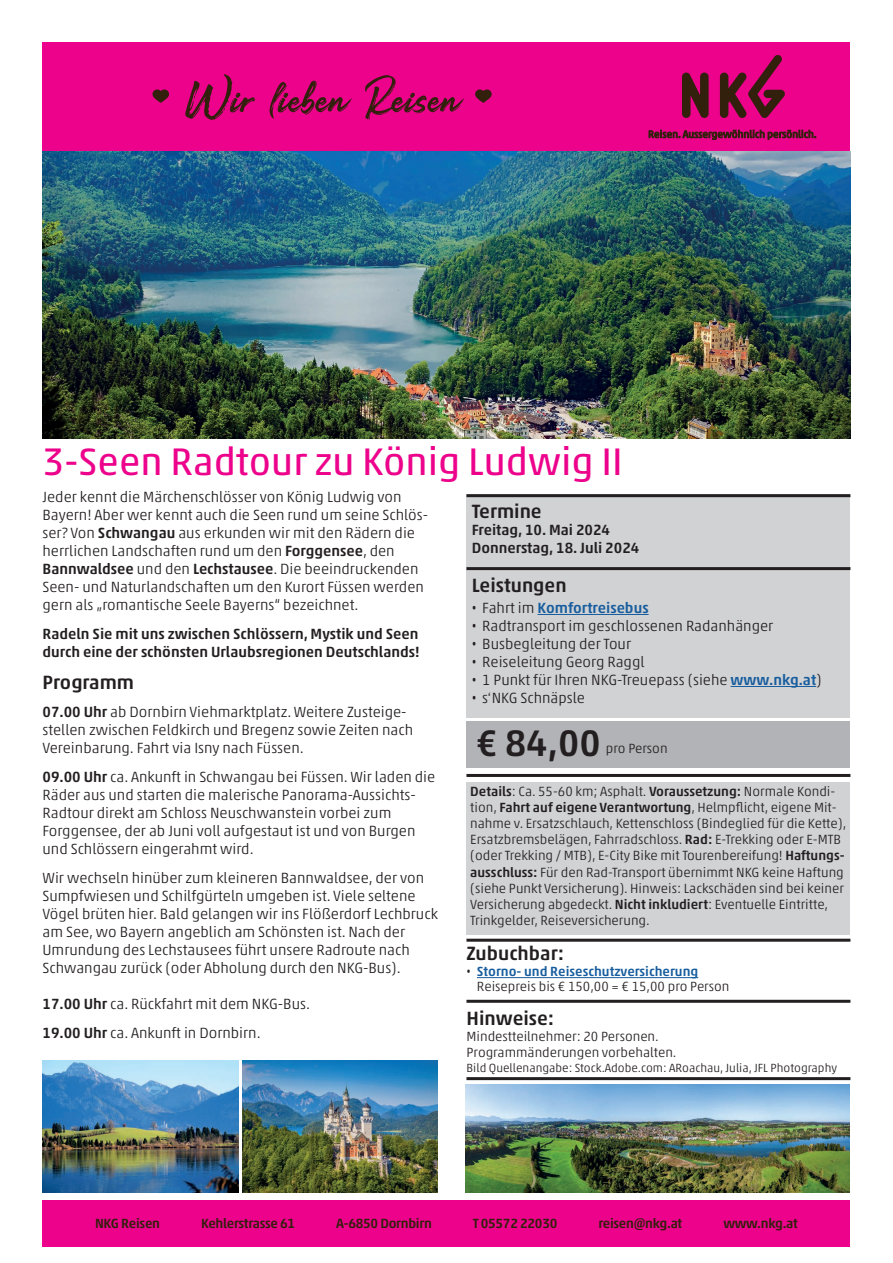
<style>
.page{position:relative;width:893px;height:1263px;background:#fff}
.page>*{position:absolute;margin:0;border:0;box-sizing:border-box;transform-origin:0 0}
.t1{font:39px "Akko Pro";color:#ed028c}
.t2{font:500 37.5px "Akko Pro";color:#231f20}
.t3{font:500 19.5px "Akko Pro";color:#231f20}
.t4{font:300 15px/18px "Akko Pro";color:#231f20}
.t5{font:500 15px/18px "Akko Pro";color:#231f20}
.t6{font:500 15px "Akko Pro";color:#175d9e}
.t7{font:300 13.5px/16.2px "Akko Pro";color:#231f20}
.t8{font:500 13.5px "Akko Pro";letter-spacing:-.02em;color:#321f0c}
.t9{font:300 12px "Akko Pro";color:#231f20}
.s1{font-weight:500}
.s2{font-family:"Gotham Condensed";font-weight:400;color:#231f20}
.s3{font-weight:300;color:#231f20}
.s4{font-family:"Gotham Condensed";font-weight:400}
.s5{font-weight:500;color:#175d9e}
</style>
<div class="page">
<div style="left:466px;top:495px;width:384px;height:78px;background:#d1d2d4"></div>
<div style="left:43px;top:1201px;width:807px;height:46px;background:#ed028c"></div>
<div style="left:466px;top:721px;width:384px;height:47px;background:#b2b3b7"></div>
<div style="left:466px;top:561px;width:384px;height:157px;background:#d1d2d4"></div>
<hr style="left:477px;top:977px;width:221px;height:1px;background:#175d9e">
<hr style="left:538px;top:614px;width:111px;height:1px;background:#175d9e">
<hr style="left:731px;top:686px;width:85px;height:1px;background:#175d9e">
<hr style="left:466px;top:567px;width:384px;height:3px;background:#231f20">
<hr style="left:466px;top:774px;width:384px;height:3px;background:#231f20">
<hr style="left:466px;top:1000px;width:384px;height:3px;background:#231f20">
<hr style="left:466px;top:494px;width:384px;height:3px;background:#231f20">
<div style="left:466px;top:782px;width:384px;height:152px;background:#d1d2d4"></div>
<hr style="left:466px;top:939px;width:384px;height:3px;background:#231f20">
<hr style="left:466px;top:1077px;width:384px;height:3px;background:#231f20">
<div style="left:43px;top:43px;width:807px;height:109px;background:#ed028c"></div>
<svg style="left:475px;top:89px;width:17px;height:14px"></svg>
<svg style="left:152px;top:89px;width:17px;height:14px"></svg>
<svg style="left:185px;top:74px;width:70px;height:46px"></svg>
<svg style="left:270px;top:81px;width:82px;height:38px"></svg>
<svg style="left:365px;top:75px;width:99px;height:45px"></svg>
<img style="left:43px;top:152px;width:807px;height:287px">
<svg style="left:649px;top:129px;width:167px;height:12px"></svg>
<svg style="left:682px;top:72px;width:27px;height:46px"></svg>
<svg style="left:720px;top:55px;width:65px;height:63px"></svg>
<img style="left:43px;top:1060px;width:195px;height:133px">
<img style="left:242px;top:1060px;width:196px;height:133px">
<img style="left:465px;top:1084px;width:385px;height:109px">
<h1 class="t1" style="left:43px;top:438px;width:582px">3-Seen Radtour zu König Ludwig II</h1>
<p class="t4" style="left:43px;top:488px;width:387px">Jeder kennt die Märchenschlösser von König Ludwig von Bayern! Aber wer kennt auch die Seen rund um seine Schlös&shy;ser? Von <span class="s1">Schwangau</span> aus erkunden wir mit den Rädern die herrlichen Landschaften rund um den <span class="s1">Forggensee</span>, den <span class="s1">Bannwaldsee</span> und den <span class="s1">Lechstausee</span>. Die beeindruckenden Seen- und Naturlandschaften um den Kurort Füssen werden gern als „romantische Seele Bayerns“ bezeichnet.</p>
<p class="t5" style="left:43px;top:625px;width:379px">Radeln Sie mit uns zwischen Schlössern, Mystik und Seen durch eine der schönsten Urlaubsregionen Deutschlands!</p>
<h3 class="t3" style="left:43px;top:670px;width:93px">Programm</h3>
<p class="t4" style="left:43px;top:703px;width:372px"><span class="s1">07.00 Uhr</span> ab Dornbirn Viehmarktplatz. Weitere Zusteige&shy;stellen zwischen Feldkirch und Bregenz sowie Zeiten nach<br>Vereinbarung. Fahrt via Isny nach Füssen.</p>
<p class="t4" style="left:43px;top:768px;width:394px"><span class="s1">09.00 Uhr</span> ca. Ankunft in Schwangau bei Füssen. Wir laden die Räder aus und starten die malerische Panorama-Aussichts-Radtour direkt am Schloss Neuschwanstein vorbei zum Forggensee, der ab Juni voll aufgestaut ist und von Burgen und Schlössern eingerahmt wird.</p>
<p class="t4" style="left:43px;top:869px;width:397px">Wir wechseln hinüber zum kleineren Bannwaldsee, der von Sumpfwiesen und Schilfgürteln umgeben ist. Viele seltene Vögel brüten hier. Bald gelangen wir ins Flößerdorf Lechbruck am See, wo Bayern angeblich am Schönsten ist. Nach der Umrundung des Lechstausees führt unsere Radroute nach Schwangau zurück (oder Abholung durch den NKG-Bus).</p>
<p class="t4" style="left:43px;top:989px;width:269px;line-height:28.8px"><span class="s1">17.00 Uhr</span> ca. Rückfahrt mit dem NKG-Bus.<br><span class="s1">19.00 Uhr</span> ca. Ankunft in Dornbirn.</p>
<h3 class="t3" style="left:472px;top:499px;width:71px">Termine</h3>
<p class="t5" style="left:472px;top:521px;width:169px">Freitag, 10. Mai 2024<br>Donnerstag, 18. Juli 2024</p>
<h3 class="t3" style="left:472px;top:573px;width:96px">Leistungen</h3>
<p class="t6" style="left:472px;top:599px;width:178px"><span class="s2">•</span> <span class="s3">Fahrt im</span> Komfortreisebus</p>
<p class="t4" style="left:472px;top:617px;width:303px"><span class="s4">•</span> Radtransport im geschlossenen Radanhänger</p>
<p class="t4" style="left:472px;top:635px;width:161px"><span class="s4">•</span> Busbegleitung der Tour</p>
<p class="t4" style="left:472px;top:653px;width:174px"><span class="s4">•</span> Reiseleitung Georg Raggl</p>
<p class="t4" style="left:472px;top:671px;width:351px"><span class="s4">•</span> 1 Punkt für Ihren NKG-Treuepass (siehe <span class="s5">www.nkg.at</span>)</p>
<p class="t4" style="left:472px;top:689px;width:115px"><span class="s4">•</span> s<span class="s4">‘</span>NKG Schnäpsle</p>
<h2 class="t2" style="left:476px;top:720px;width:126px">€ 84,00</h2>
<p class="t7" style="left:606px;top:740px;width:63px">pro Person</p>
<p class="t7" style="left:470px;top:783px;width:377px"><span class="s1">Details</span>: Ca. 55-60 km; Asphalt. <span class="s1">Voraussetzung:</span> Normale Kondi&shy;tion, <span class="s1">Fahrt auf eigene Verantwortung</span>, Helmpflicht, eigene Mit&shy;nahme v. Ersatzschlauch, Kettenschloss (Bindeglied für die Kette), Ersatzbremsbelägen, Fahrradschloss. <span class="s1">Rad:</span> E-Trekking oder E-MTB (oder Trekking / MTB), E-City Bike mit Tourenbereifung! <span class="s1">Haftungs&shy;ausschluss:</span> Für den Rad-Transport übernimmt NKG keine Haftung (siehe Punkt Versicherung). Hinweis: Lackschäden sind bei keiner Versicherung abgedeckt. <span class="s1">Nicht inkludiert</span>: Eventuelle Eintritte, Trinkgelder, Reiseversicherung.</p>
<h3 class="t3" style="left:466px;top:941px;width:99px">Zubuchbar:</h3>
<p class="t7" style="left:477px;top:964px;width:254px;line-height:14.7px;text-indent:-11px"><span class="s4">•</span> <span class="s5">Storno- und Reiseschutzversicherung<br></span>Reisepreis bis € 150,00 = € 15,00 pro Person</p>
<h3 class="t3" style="left:466px;top:1006px;width:89px">Hinweise:</h3>
<p class="t7" style="left:466px;top:1028px;width:212px">Mindestteilnehmer: 20 Personen.<br>Programmänderungen vorbehalten.</p>
<p class="t9" style="left:466px;top:1060px;width:372px">Bild Quellenangabe: Stock.Adobe.com: ARoachau, Julia, JFL Photography</p>
<p class="t8" style="left:95px;top:1215px;width:67px">NKG Reisen</p>
<p class="t8" style="left:201px;top:1215px;width:96px">Kehlerstrasse 61</p>
<p class="t8" style="left:336px;top:1215px;width:97px">A-6850 Dornbirn</p>
<p class="t8" style="left:473px;top:1215px;width:86px">T 05572 22030</p>
<p class="t8" style="left:598px;top:1215px;width:85px">reisen@nkg.at</p>
<p class="t8" style="left:723px;top:1215px;width:76px">www.nkg.at</p>
</div>
